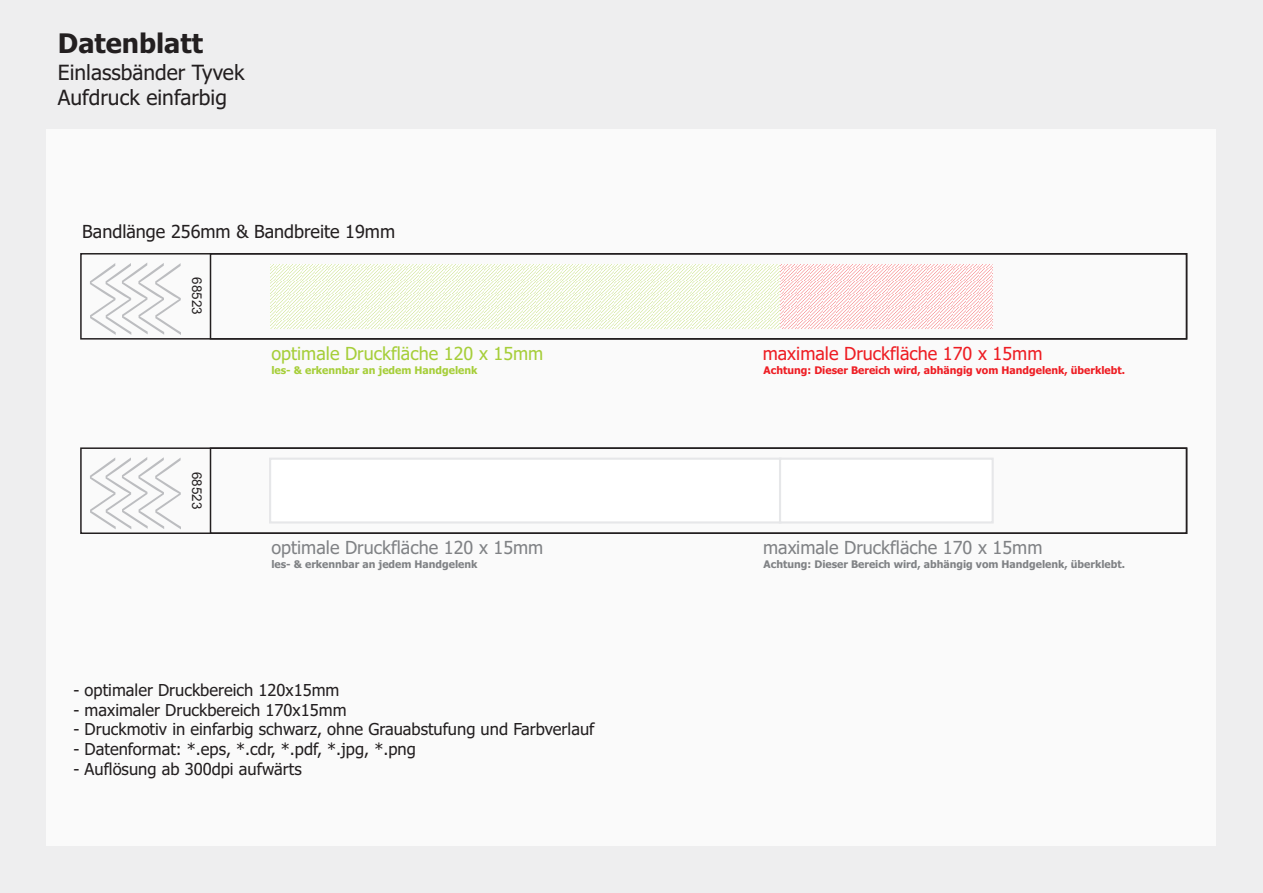
<style>
.page{position:relative;width:1263px;height:893px;background:#eeeeef}
.page>*{position:absolute;margin:0;border:0;box-sizing:border-box;transform-origin:0 0}
.t1{font:36px "Avantage Small Normal";color:#bcbdc0;scale:2.39 1}
.t2{font:700 27px "Tahoma";color:#231f20}
.t3{font:21px/25.3px "Tahoma";color:#231f20}
.t4{font:18px "Tahoma";color:#808285}
.t5{font:18px "Tahoma";color:#231f20}
.t6{font:18px "Tahoma";color:#a6ce39}
.t7{font:18px "Tahoma";color:#ee1d23}
.t8{font:16.5px "Tahoma";color:#231f20}
.t9{font:13.5px "Arial";color:#231f20}
.t10{font:700 10.5px "Tahoma";color:#808285}
.t11{font:700 10.5px "Tahoma";color:#ee1d23}
.t12{font:700 10.5px "Tahoma";color:#a6ce39}
</style>
<div class="page">
<div style="left:47px;top:130px;width:1169px;height:716px;background:#fafafa"></div>
<div style="left:210px;top:253px;width:977px;height:87px;border:2px solid #231f20"></div>
<svg style="left:270px;top:264px;width:510px;height:64px"></svg>
<svg style="left:780px;top:264px;width:213px;height:64px"></svg>
<div style="left:210px;top:447px;width:977px;height:87px;border:2px solid #231f20"></div>
<svg style="left:269px;top:457px;width:725px;height:67px"></svg>
<h2 class="t2" style="left:58px;top:33px;width:147px">Datenblatt</h2>
<p class="t3" style="left:58px;top:62px;width:188px">Einlassbänder Tyvek<br>Aufdruck einfarbig</p>
<p class="t5" style="left:82px;top:224px;width:314px">Bandlänge 256mm &amp; Bandbreite 19mm</p>
<h1 class="t1" style="left:155px;top:265px;width:33px;rotate:90deg">W</h1>
<h1 class="t1" style="left:171px;top:265px;width:33px;rotate:90deg">W</h1>
<h1 class="t1" style="left:131px;top:266px;width:33px;rotate:90deg">WW</h1>
<h1 class="t1" style="left:188px;top:266px;width:33px;rotate:90deg">W</h1>
<p class="t9" style="left:202px;top:277px;width:39px;rotate:90deg">68523</p>
<h1 class="t1" style="left:155px;top:460px;width:33px;rotate:90deg">W</h1>
<h1 class="t1" style="left:171px;top:460px;width:33px;rotate:90deg">W</h1>
<h1 class="t1" style="left:131px;top:460px;width:33px;rotate:90deg">WW</h1>
<h1 class="t1" style="left:188px;top:460px;width:33px;rotate:90deg">W</h1>
<p class="t9" style="left:202px;top:472px;width:39px;rotate:90deg">68523</p>
<p class="t6" style="left:271px;top:346px;width:273px">optimale Druckfläche 120 x 15mm</p>
<p class="t12" style="left:271px;top:366px;width:208px">les- &amp; erkennbar an jedem Handgelenk</p>
<p class="t7" style="left:763px;top:346px;width:281px">maximale Druckfläche 170 x 15mm</p>
<p class="t11" style="left:764px;top:366px;width:363px">Achtung: Dieser Bereich wird, abhängig vom Handgelenk, überklebt.</p>
<p class="t4" style="left:271px;top:540px;width:273px">optimale Druckfläche 120 x 15mm</p>
<p class="t4" style="left:763px;top:540px;width:281px">maximale Druckfläche 170 x 15mm</p>
<p class="t10" style="left:271px;top:560px;width:208px">les- &amp; erkennbar an jedem Handgelenk</p>
<p class="t10" style="left:764px;top:560px;width:363px">Achtung: Dieser Bereich wird, abhängig vom Handgelenk, überklebt.</p>
<p class="t8" style="left:73px;top:683px;width:267px">- optimaler Druckbereich 120x15mm</p>
<p class="t8" style="left:73px;top:703px;width:275px">- maximaler Druckbereich 170x15mm</p>
<p class="t8" style="left:73px;top:723px;width:522px">- Druckmotiv in einfarbig schwarz, ohne Grauabstufung und Farbverlauf</p>
<p class="t8" style="left:73px;top:743px;width:344px">- Datenformat: *.eps, *.cdr, *.pdf, *.jpg, *.png</p>
<p class="t8" style="left:73px;top:763px;width:230px">- Auflösung ab 300dpi aufwärts</p>
</div>
